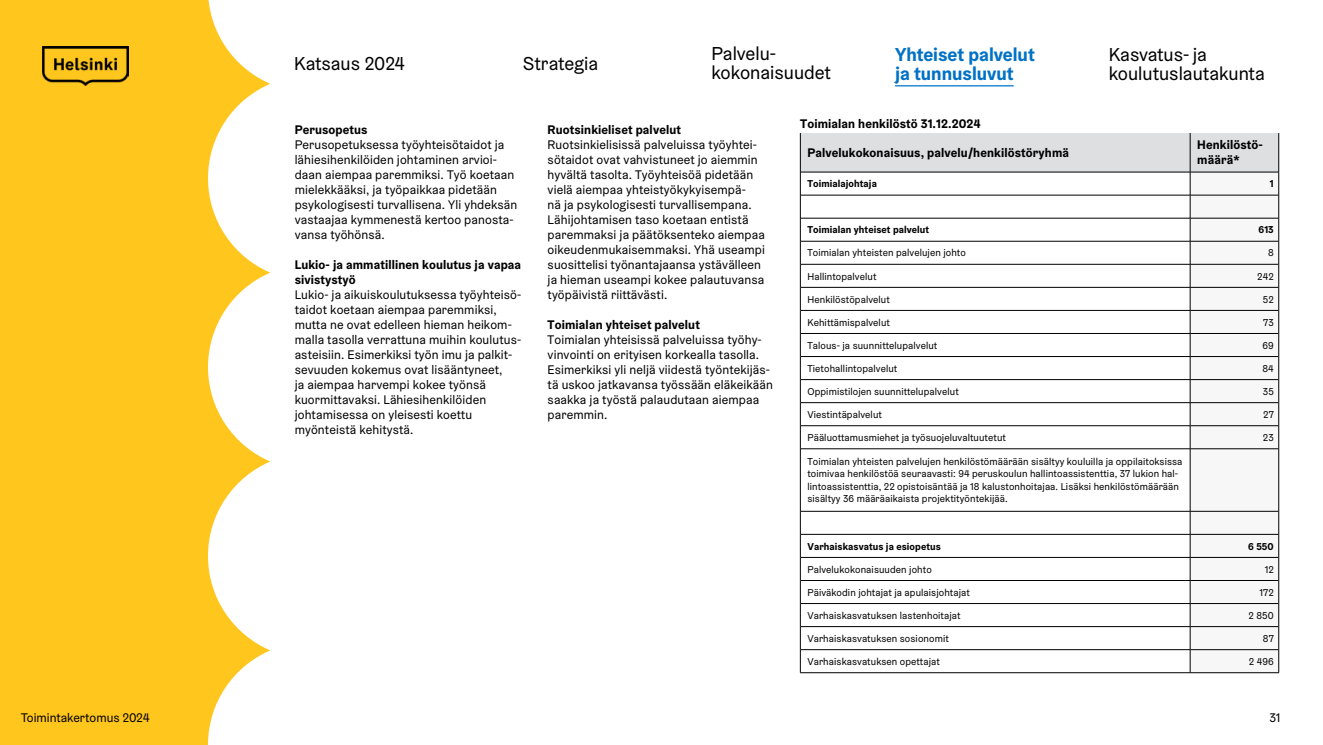
<style>
.page{position:relative;width:1323px;height:745px;background:#fff}
.page>*{position:absolute;margin:0;border:0;box-sizing:border-box;transform-origin:0 0}
.t1{font:18.75px/18.8px "Helsinki Grotesk";color:#000}
.t2{font:700 18.75px/18.8px "Helsinki Grotesk";color:#0072c6}
.Leipis{font:12.5px/15px "Helsinki Grotesk";letter-spacing:.01em;color:#000}
.Väliotsikko{font:700 12.5px/15px "Helsinki Grotesk";letter-spacing:.01em;color:#000}
.Table_header{font:700 12.5px/15px "Helsinki Grotesk";letter-spacing:.01em;color:#000}
.Table_text{font:10px/12.5px "Helsinki Grotesk";letter-spacing:.01em;color:#000}
.Table_text-2{font:700 10px "Helsinki Grotesk";letter-spacing:.01em;color:#000}
</style>
<div class="page">
<svg style="left:0;top:0;width:270px;height:744px;fill:#ffc61e"></svg>
<img style="left:43px;top:46px;width:85px;height:39px">
<hr style="left:895px;top:85px;width:119px;height:1px;background:#0072c6">
<svg style="left:1191px;top:449px;width:87px;height:202px"></svg>
<hr style="left:1278px;top:448px;width:1px;height:63px;background:#000">
<svg style="left:1278px;top:511px;width:1px;height:161px"></svg>
<hr style="left:1190px;top:448px;width:88px;height:1px;background:#000">
<hr style="left:1190px;top:510px;width:88px;height:1px;background:#000">
<hr style="left:1190px;top:534px;width:88px;height:1px;background:#000">
<hr style="left:1190px;top:557px;width:88px;height:1px;background:#000">
<hr style="left:1190px;top:580px;width:88px;height:1px;background:#000">
<hr style="left:1190px;top:603px;width:88px;height:1px;background:#000">
<hr style="left:1190px;top:626px;width:88px;height:1px;background:#000">
<hr style="left:1190px;top:649px;width:88px;height:1px;background:#000">
<hr style="left:1190px;top:672px;width:89px;height:1px;background:#000">
<svg style="left:800px;top:133px;width:479px;height:315px"></svg>
<hr style="left:800px;top:448px;width:1px;height:63px;background:#000">
<hr style="left:1190px;top:448px;width:1px;height:63px;background:#000">
<svg style="left:800px;top:511px;width:1px;height:161px"></svg>
<svg style="left:1190px;top:511px;width:1px;height:161px"></svg>
<hr style="left:800px;top:195px;width:390px;height:1px;background:#000">
<hr style="left:800px;top:218px;width:390px;height:1px;background:#000">
<hr style="left:800px;top:241px;width:390px;height:1px;background:#000">
<hr style="left:800px;top:264px;width:390px;height:1px;background:#000">
<hr style="left:800px;top:287px;width:390px;height:1px;background:#000">
<hr style="left:800px;top:310px;width:390px;height:1px;background:#000">
<hr style="left:800px;top:333px;width:390px;height:1px;background:#000">
<hr style="left:800px;top:356px;width:390px;height:1px;background:#000">
<hr style="left:800px;top:379px;width:390px;height:1px;background:#000">
<hr style="left:800px;top:402px;width:390px;height:1px;background:#000">
<hr style="left:800px;top:425px;width:390px;height:1px;background:#000">
<hr style="left:800px;top:448px;width:390px;height:1px;background:#000">
<hr style="left:800px;top:510px;width:390px;height:1px;background:#000">
<hr style="left:800px;top:534px;width:390px;height:1px;background:#000">
<hr style="left:800px;top:557px;width:390px;height:1px;background:#000">
<hr style="left:800px;top:580px;width:390px;height:1px;background:#000">
<hr style="left:800px;top:603px;width:390px;height:1px;background:#000">
<hr style="left:800px;top:626px;width:390px;height:1px;background:#000">
<hr style="left:800px;top:649px;width:390px;height:1px;background:#000">
<hr style="left:800px;top:672px;width:390px;height:1px;background:#000">
<hr style="left:800px;top:133px;width:1px;height:39px;background:#000">
<h1 class="t1" style="left:294px;top:54px;width:112px">Katsaus 2024</h1>
<h1 class="t1" style="left:711px;top:44px;width:121px">Palvelu&shy;kokonaisuudet</h1>
<h1 class="t1" style="left:523px;top:54px;width:77px">Strategia</h1>
<h1 class="t2" style="left:895px;top:45px;width:141px">Yhteiset palvelut ja tunnusluvut</h1>
<h1 class="t1" style="left:1109px;top:45px;width:158px">Kasvatus- ja koulutuslautakunta</h1>
<p class="Väliotsikko" style="left:295px;top:122px;width:74px">Perusopetus</p>
<p class="Leipis" style="left:295px;top:137px;width:224px">Perusopetuksessa työyhteisötaidot ja lähiesihenkilöiden johtaminen arvioi&shy;daan aiempaa paremmiksi. Työ koetaan mielekkääksi, ja työpaikkaa pidetään psykologisesti turvallisena. Yli yhdeksän vastaajaa kymmenestä kertoo panosta&shy;vansa työhönsä.</p>
<p class="Väliotsikko" style="left:295px;top:257px;width:228px">Lukio- ja ammatillinen koulutus ja vapaa sivistystyö</p>
<p class="Leipis" style="left:295px;top:287px;width:227px">Lukio- ja aikuiskoulutuksessa työyhteisö&shy;taidot koetaan aiempaa paremmiksi, mutta ne ovat edelleen hieman heikom&shy;malla tasolla verrattuna muihin koulutus&shy;asteisiin. Esimerkiksi työn imu ja palkit&shy;sevuuden kokemus ovat lisääntyneet,<br>ja aiempaa harvempi kokee työnsä kuormit-tavaksi. Lähiesihenkilöiden</p>
<p class="Leipis" style="left:295px;top:407px;width:179px">johtamisessa on yleisesti koettu</p>
<p class="Leipis" style="left:295px;top:422px;width:120px">myönteistä kehitystä.</p>
<p class="Väliotsikko" style="left:548px;top:122px;width:135px">Ruotsinkieliset palvelut</p>
<p class="Leipis" style="left:548px;top:137px;width:219px">Ruotsinkielisissä palveluissa työyhtei&shy;sötaidot ovat vahvistuneet jo aiemmin hyvältä tasolta. Työyhteisöä pidetään vielä aiempaa yhteistyökykyisempä-<br>nä ja psykologisesti turvallisempana.<br>Lähijohtamisen taso koetaan entistä paremmaksi ja päätöksenteko aiempaa oikeudenmukaisemmaksi. Yhä useampi suosittelisi työnantajaansa ystävälleen ja hieman useampi kokee palautuvansa työpäivistä riittävästi.</p>
<p class="Väliotsikko" style="left:548px;top:317px;width:154px">Toimialan yhteiset palvelut</p>
<p class="Leipis" style="left:548px;top:332px;width:227px">Toimialan yhteisissä palveluissa työhy&shy;vinvointi on erityisen korkealla tasolla.<br>Esimerkiksi yli neljä viidestä työntekijäs&shy;tä uskoo jatkavansa työssään eläkeikään saakka ja työstä palaudutaan aiempaa paremmin.</p>
<p class="Table_header" style="left:800px;top:116px;width:182px">Toimialan henkilöstö 31.12.2024</p>
<p class="Table_header" style="left:807px;top:145px;width:263px">Palvelukokonaisuus, palvelu/henkilöstöryhmä</p>
<p class="Table_header" style="left:1197px;top:137px;width:67px">Henkilöstö&shy;määrä*</p>
<p class="Table_text-2" style="left:807px;top:177px;width:71px">Toimialajohtaja</p>
<p class="Table_text-2" style="left:1270px;top:177px;width:5px">1</p>
<p class="Table_text-2" style="left:807px;top:223px;width:123px">Toimialan yhteiset palvelut</p>
<p class="Table_text-2" style="left:1258px;top:223px;width:17px">613</p>
<p class="Table_text" style="left:807px;top:246px;width:160px">Toimialan yhteisten palvelujen johto</p>
<p class="Table_text" style="left:1268px;top:246px;width:7px">8</p>
<p class="Table_text" style="left:807px;top:269px;width:71px">Hallintopalvelut</p>
<p class="Table_text" style="left:1257px;top:269px;width:18px">242</p>
<p class="Table_text" style="left:807px;top:292px;width:84px">Henkilöstöpalvelut</p>
<p class="Table_text" style="left:1263px;top:292px;width:12px">52</p>
<p class="Table_text" style="left:807px;top:315px;width:84px">Kehittämispalvelut</p>
<p class="Table_text" style="left:1263px;top:315px;width:12px">73</p>
<p class="Table_text" style="left:807px;top:338px;width:131px">Talous- ja suunnittelupalvelut</p>
<p class="Table_text" style="left:1262px;top:338px;width:13px">69</p>
<p class="Table_text" style="left:807px;top:361px;width:91px">Tietohallintopalvelut</p>
<p class="Table_text" style="left:1262px;top:361px;width:13px">84</p>
<p class="Table_text" style="left:807px;top:384px;width:153px">Oppimistilojen suunnittelupalvelut</p>
<p class="Table_text" style="left:1263px;top:384px;width:12px">35</p>
<p class="Table_text" style="left:807px;top:408px;width:76px">Viestintäpalvelut</p>
<p class="Table_text" style="left:1263px;top:408px;width:12px">27</p>
<p class="Table_text" style="left:807px;top:431px;width:200px">Pääluottamusmiehet ja työsuojeluvaltuutetut</p>
<p class="Table_text" style="left:1263px;top:431px;width:12px">23</p>
<p class="Table_text" style="left:807px;top:455px;width:377px">Toimialan yhteisten palvelujen henkilöstömäärään sisältyy kouluilla ja oppilaitoksissa toimivaa henkilöstöä seuraavasti: 94 peruskoulun hallintoassistenttia, 37 lukion hal&shy;lintoassistenttia, 22 opistoisäntää ja 18 kalustonhoitajaa. Lisäksi henkilöstömäärään sisältyy 36 määräaikaista projektityöntekijää.</p>
<p class="Table_text-2" style="left:807px;top:539px;width:135px">Varhaiskasvatus ja esiopetus</p>
<p class="Table_text-2" style="left:1248px;top:539px;width:27px">6 550</p>
<p class="Table_text" style="left:807px;top:562px;width:126px">Palvelukokonaisuuden johto</p>
<p class="Table_text" style="left:1265px;top:562px;width:11px">12</p>
<p class="Table_text" style="left:807px;top:585px;width:164px">Päiväkodin johtajat ja apulaisjohtajat</p>
<p class="Table_text" style="left:1259px;top:585px;width:16px">172</p>
<p class="Table_text" style="left:807px;top:608px;width:155px">Varhaiskasvatuksen lastenhoitajat</p>
<p class="Table_text" style="left:1248px;top:608px;width:27px">2 850</p>
<p class="Table_text" style="left:807px;top:631px;width:143px">Varhaiskasvatuksen sosionomit</p>
<p class="Table_text" style="left:1263px;top:631px;width:12px">87</p>
<p class="Table_text" style="left:807px;top:654px;width:134px">Varhaiskasvatuksen opettajat</p>
<p class="Table_text" style="left:1249px;top:654px;width:26px">2 496</p>
<p class="Leipis" style="left:21px;top:710px;width:130px">Toimintakertomus 2024</p>
<p class="Leipis" style="left:1269px;top:710px;width:12px">31</p>
</div>
